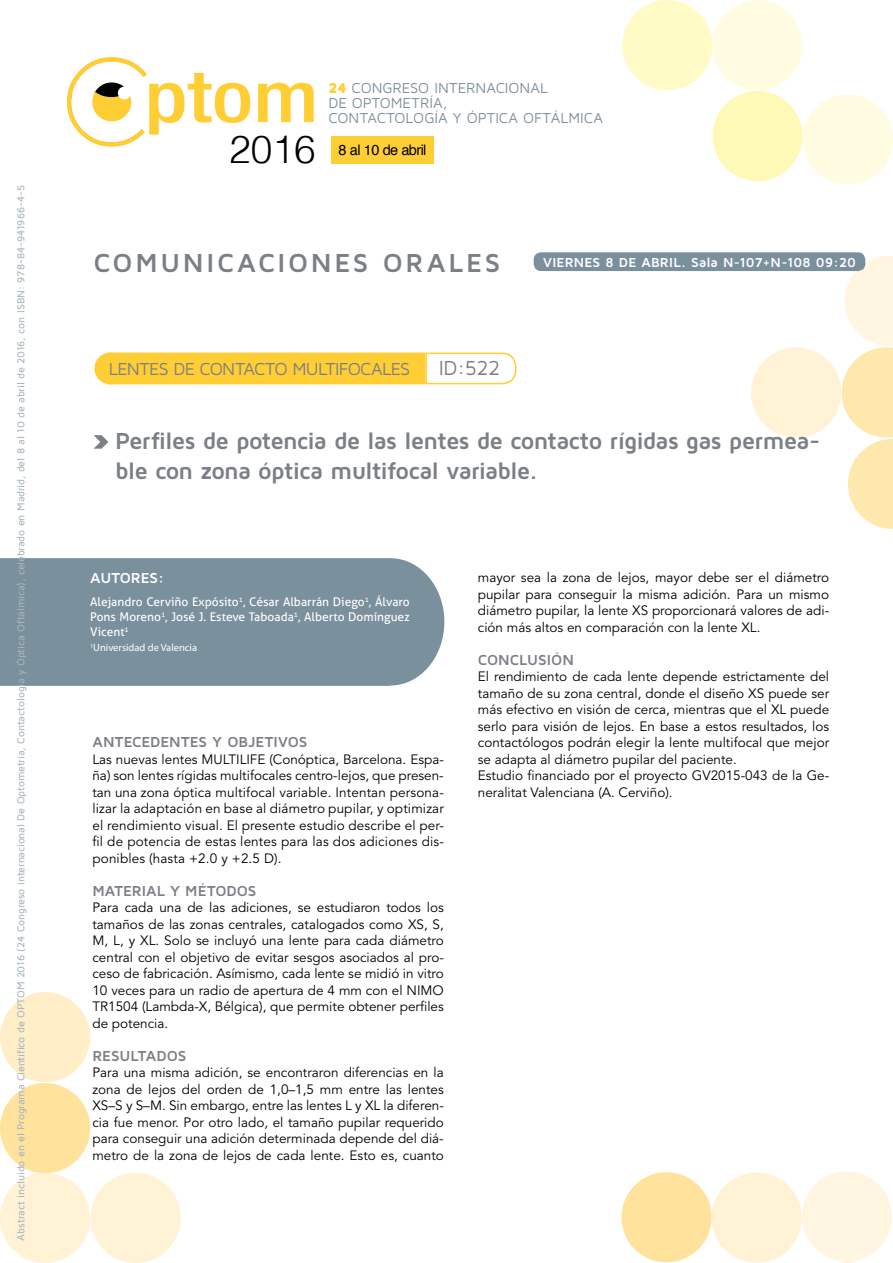
<style>
.page{position:relative;width:893px;height:1263px;background:#fff}
.page>*{position:absolute;margin:0;border:0;box-sizing:border-box;transform-origin:0 0}
.t1{font:300 38.85px "Helvetica";color:#000}
.t2{font:700 27px "Maven Pro";letter-spacing:.095em;color:#7b7f86}
.t3{font:700 24px/30px "Maven Pro";letter-spacing:-.03em;color:#7b7f86}
.t4{font:21px "Maven Pro";color:#7b7f86}
.t5{font:18px "Maven Pro";letter-spacing:-.05em;color:#7b7f86}
.t6{font:700 15px "Maven Pro";letter-spacing:-.005em;color:#7b7f86}
.t7{font:700 15px "Maven Pro";letter-spacing:-.005em;color:#fff}
.t8{font:14.85px/14.9px "Maven Pro";letter-spacing:-.005em;color:#7b909d}
.t9{font:14.55px "Helvetica";letter-spacing:-.04em;color:#000}
.t10{font:13.5px/16.5px "Avenir LT Std";color:#000;text-align:justify}
.t11{font:700 13.5px "Maven Pro";letter-spacing:-.01em;color:#fff}
.t12{font:700 13.5px "Maven Pro";letter-spacing:.015em;color:#fff}
.t13{font:12px/15px "Aller";color:#fff;text-align:justify}
.t14{font:500 10.5px "Maven Pro";letter-spacing:-.015em;color:#a8b5be}
.t15{font:10.5px "Myriad Pro";color:#fff}
.s1{font-weight:900;color:#ffce35}
</style>
<div class="page">
<div style="left:331px;top:136px;width:103px;height:28px;background:#ffce35"></div>
<div style="left:803px;top:94px;width:90px;height:91px;background:#fffce1;border-radius:50%"></div>
<div style="left:622px;top:0;width:90px;height:90px;background:#fffac6;border-radius:50%"></div>
<div style="left:712px;top:91px;width:91px;height:90px;background:#fff9b7;border-radius:50%"></div>
<div style="left:712px;top:0;width:91px;height:91px;background:#fffce1;border-radius:50%"></div>
<svg style="left:258px;top:83px;width:56px;height:39px"></svg>
<svg style="left:67px;top:57px;width:183px;height:90px"></svg>
<div style="left:802px;top:1171px;width:90px;height:90px;background:#fff5e1;border-radius:50%"></div>
<div style="left:621px;top:1172px;width:91px;height:90px;background:#ffe39d;border-radius:50%"></div>
<div style="left:712px;top:1172px;width:90px;height:91px;background:#fff2d5;border-radius:50%"></div>
<div style="left:0;top:992px;width:90px;height:90px;background:#ffeec7;border-radius:50%"></div>
<div style="left:0;top:1083px;width:90px;height:90px;background:#ffe39d;border-radius:50%"></div>
<div style="left:0;top:1173px;width:90px;height:90px;background:#fff2d5;border-radius:50%"></div>
<div style="left:91px;top:1173px;width:90px;height:90px;background:#fff2d5;border-radius:50%"></div>
<svg style="left:842px;top:256px;width:51px;height:273px"></svg>
<div style="left:751px;top:347px;width:90px;height:90px;background:#fff2d5;border-radius:50%"></div>
<div style="left:534px;top:252px;width:331px;height:19px;background:#7b909d;border-radius:8px"></div>
<div style="left:94px;top:352px;width:32px;height:32px;background:#ffce35;border-radius:50%"></div>
<div style="left:109px;top:353px;width:316px;height:31px;background:#ffce35"></div>
<svg style="left:425px;top:352px;width:92px;height:33px"></svg>
<svg style="left:839px;top:1262px;width:17px;height:1px"></svg>
<svg style="left:94px;top:435px;width:14px;height:14px"></svg>
<div style="left:0;top:558px;width:444px;height:128px;background:#7b909d"></div>
<p class="t14" style="left:14px;top:1240px;width:1057px;rotate:-90deg">Abstract incluido en el Programa Científico de OPTOM 2016 (24 Congreso internacional De Optometría, Contactología y Óptica Oftálmica), celebrado en Madrid, del 8 al 10 de abril de 2016, con ISBN: 978-84-941966-4-5</p>
<p class="t8" style="left:328px;top:80px;width:276px"><span class="s1">24</span> CONGRESO INTERNACIONAL<br>DE OPTOMETRÍA,<br>CONTACTOLOGÍA Y ÓPTICA OFTÁLMICA</p>
<h1 class="t1" style="left:229px;top:118px;width:88px">2016</h1>
<p class="t9" style="left:339px;top:138px;width:89px">8 al 10 de abril</p>
<h2 class="t2" style="left:93px;top:245px;width:409px">COMUNICACIONES ORALES</h2>
<h3 class="t5" style="left:109px;top:358px;width:303px">LENTES DE CONTACTO MULTI FOCALES</h3>
<h3 class="t4" style="left:439px;top:355px;width:63px">ID:522</h3>
<p class="t12" style="left:543px;top:254px;width:108px">VIERNES 8 DE ABRIL</p>
<p class="t11" style="left:681px;top:254px;width:176px">. SALA N-107+N-108 09:20</p>
<h3 class="t3" style="left:115px;top:424px;width:706px">PERFILES DE POTENCIA DE LAS LENTES DE CONTACTO RÍGIDAS GAS PERMEA-<br>BLE CON ZONA ÓPTICA MULTIFOCAL VARIABLE.</h3>
<p class="t7" style="left:90px;top:568px;width:76px">AUTORES:</p>
<p class="t13" style="left:90px;top:595px;width:321px">Alejandro Cerviño Expósito<sup>1</sup>, César Albarrán Diego<sup>1</sup>, Álvaro Pons Moreno<sup>1</sup>, José J. Esteve Taboada<sup>1</sup>, Alberto Domínguez Vicent<sup>1</sup></p>
<p class="t15" style="left:90px;top:641px;width:108px"><sup>1</sup>Universidad de Valencia</p>
<p class="t6" style="left:92px;top:732px;width:217px">ANTECEDENTES Y OBJETIVOS</p>
<p class="t10" style="left:92px;top:751px;width:353px">Las nuevas lentes MULTILIFE (Conóptica, Barcelona. Espa&shy;ña) son lentes rígidas multifocales centro-lejos, que presen&shy;tan una zona óptica multifocal variable. Intentan persona&shy;lizar la adaptación en base al diámetro pupilar, y optimizar el rendimiento visual. El presente estudio describe el per&shy;fil de potencia de estas lentes para las dos adiciones dis&shy;ponibles (hasta +2.0 y +2.5 D).</p>
<p class="t6" style="left:92px;top:881px;width:166px">MATERIAL Y MÉTODOS</p>
<p class="t10" style="left:92px;top:899px;width:353px">Para cada una de las adiciones, se estudiaron todos los tamaños de las zonas centrales, catalogados como XS, S, M, L, y XL. Solo se incluyó una lente para cada diámetro central con el objetivo de evitar sesgos asociados al pro&shy;ceso de fabricación. Asímismo, cada lente se midió in vitro 10 veces para un radio de apertura de 4 mm con el NIMO TR1504 (Lambda-X, Bélgica), que permite obtener perfiles de potencia.</p>
<p class="t6" style="left:92px;top:1046px;width:96px">RESULTADOS</p>
<p class="t10" style="left:92px;top:1064px;width:353px">Para una misma adición, se encontraron diferencias en la zona de lejos del orden de 1,0–1,5 mm entre las lentes XS–S y S–M. Sin embargo, entre las lentes L y XL la diferen&shy;cia fue menor. Por otro lado, el tamaño pupilar requerido para conseguir una adición determinada depende del diá&shy;metro de la zona de lejos de cada lente. Esto es, cuanto</p>
<p class="t10" style="left:478px;top:569px;width:353px">mayor sea la zona de lejos, mayor debe ser el diámetro pupilar para conseguir la misma adición. Para un mismo diámetro pupilar, la lente XS proporcionará valores de adi&shy;ción más altos en comparación con la lente XL.</p>
<p class="t6" style="left:478px;top:650px;width:98px">CONCLUSIÓN</p>
<p class="t10" style="left:478px;top:668px;width:353px;text-align:left">El rendimiento de cada lente depende estrictamente del tamaño de su zona central, donde el diseño XS puede ser más efectivo en visión de cerca, mientras que el XL puede serlo para visión de lejos. En base a estos resultados, los contactólogos podrán elegir la lente multifocal que mejor se adapta al diámetro pupilar del paciente.<br>Estudio financiado por el proyecto GV2015-043 de la Ge&shy;neralitat Valenciana (A. Cerviño).</p>
</div>
